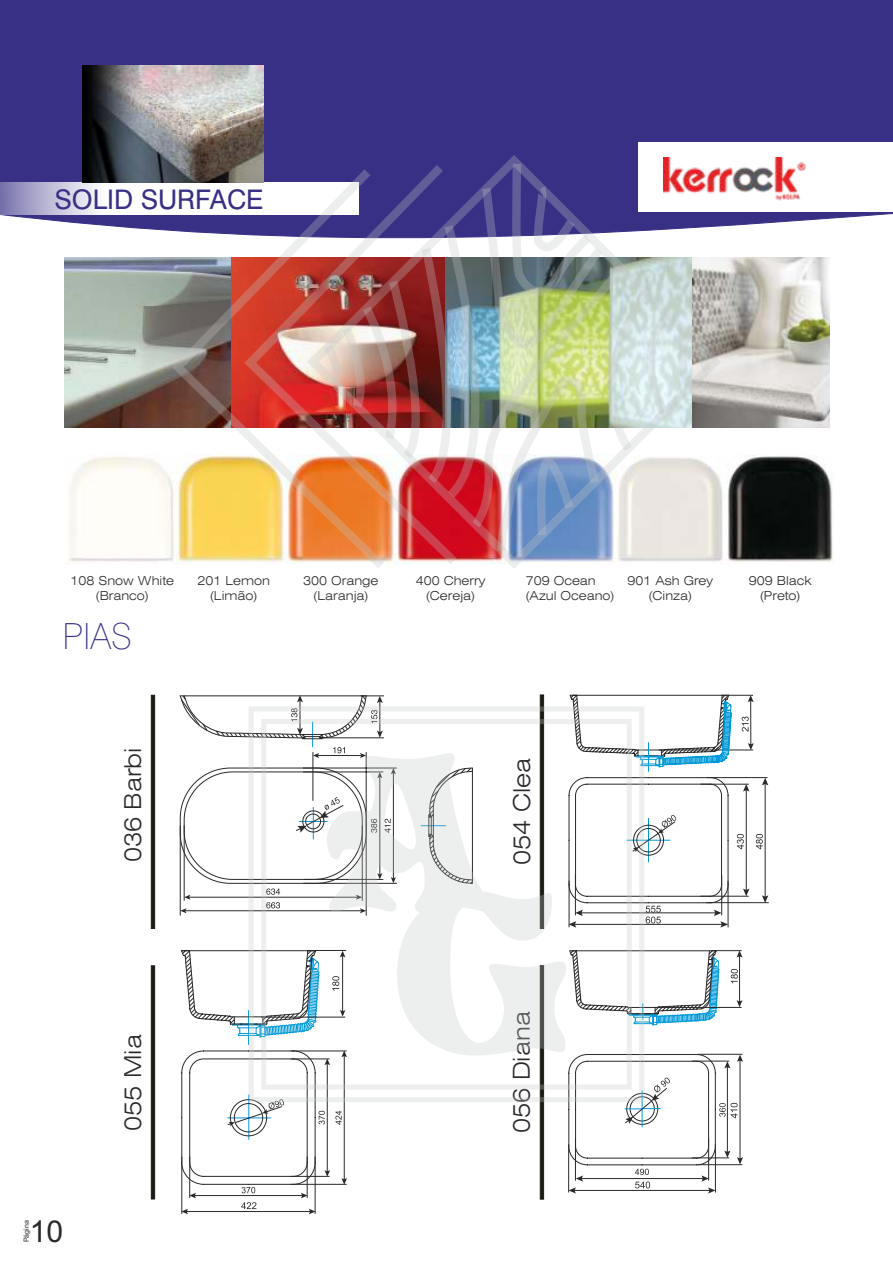
<style>
.page{position:relative;width:893px;height:1263px;background:#fff}
.page>*{position:absolute;margin:0;border:0;box-sizing:border-box;transform-origin:0 0}
.t1{font:100 36px "Swiss 721 BT";color:#383085}
.t2{font:30.15px "Arial";color:#2b2929}
.t3{font:27px "Swiss 721 BT";color:#383085}
.t4{font:300 expanded 23.25px "Swiss 721 BT";color:#2b2929}
.t5{font:300 expanded 12.3px/14.7px "Swiss 721 BT";color:#2b2929;text-align:center}
.t6{font:7.05px "Arial";color:#2b2929}
</style>
<div class="page">
<div style="left:0;top:0;width:893px;height:231px;background:#383085"></div>
<svg style="left:0;top:183px;width:166px;height:32px"></svg>
<img style="left:83px;top:65px;width:181px;height:118px">
<img style="left:728px;top:455px;width:106px;height:108px">
<hr style="left:180px;top:826px;width:1px;height:89px;background:#2b2929">
<svg style="left:180px;top:695px;width:204px;height:218px"></svg>
<hr style="left:706px;top:902px;width:63px;height:1px;background:#2b2929">
<svg style="left:569px;top:695px;width:199px;height:232px"></svg>
<svg style="left:181px;top:950px;width:166px;height:264px"></svg>
<svg style="left:568px;top:950px;width:175px;height:243px"></svg>
<svg style="left:150px;top:694px;width:5px;height:235px"></svg>
<svg style="left:150px;top:965px;width:5px;height:235px"></svg>
<svg style="left:539px;top:694px;width:5px;height:12px"></svg>
<svg style="left:539px;top:1102px;width:5px;height:98px"></svg>
<img style="left:65px;top:257px;width:101px;height:170px">
<img style="left:727px;top:257px;width:102px;height:171px">
<div style="left:638px;top:143px;width:255px;height:69px;background:#fff"></div>
<img style="left:727px;top:157px;width:78px;height:43px">
<svg style="left:249px;top:706px;width:395px;height:396px"></svg>
<svg style="left:324px;top:750px;width:242px;height:309px"></svg>
<img style="left:166px;top:160px;width:72px;height:404px">
<svg style="left:238px;top:156px;width:63px;height:407px"></svg>
<img style="left:301px;top:149px;width:426px;height:419px">
<h3 class="t3" style="left:54px;top:188px;width:211px">SOLID SURFACE</h3>
<p class="t5" style="left:71px;top:575px;width:105px">108 Snow White (Branco)</p>
<p class="t5" style="left:197px;top:575px;width:74px">201 Lemon (Limão)</p>
<p class="t5" style="left:303px;top:575px;width:77px">300 Orange (Laranja)</p>
<p class="t5" style="left:416px;top:575px;width:71px">400 Cherry (Cereja)</p>
<p class="t5" style="left:526px;top:575px;width:90px;text-align:left">709 Ocean (Azul Oceano)</p>
<p class="t5" style="left:627px;top:575px;width:87px">901 Ash Grey (Cinza)</p>
<p class="t5" style="left:749px;top:575px;width:64px">909 Black (Preto)</p>
<h1 class="t1" style="left:62px;top:621px;width:71px">PIAS</h1>
<h3 class="t4" style="left:123px;top:862px;width:116px;rotate:-90deg">036 Barbi</h3>
<p class="t6" style="left:24px;top:1242px;width:24px;rotate:-90deg">Página</p>
<h2 class="t2" style="left:30px;top:1220px;width:35px">10</h2>
<h3 class="t4" style="left:123px;top:1131px;width:98px;rotate:-90deg">055 Mia</h3>
<h3 class="t4" style="left:513px;top:865px;width:109px;rotate:-90deg">054 Clea</h3>
<h3 class="t4" style="left:512px;top:1133px;width:123px;rotate:-90deg">056 Diana</h3>
</div>
